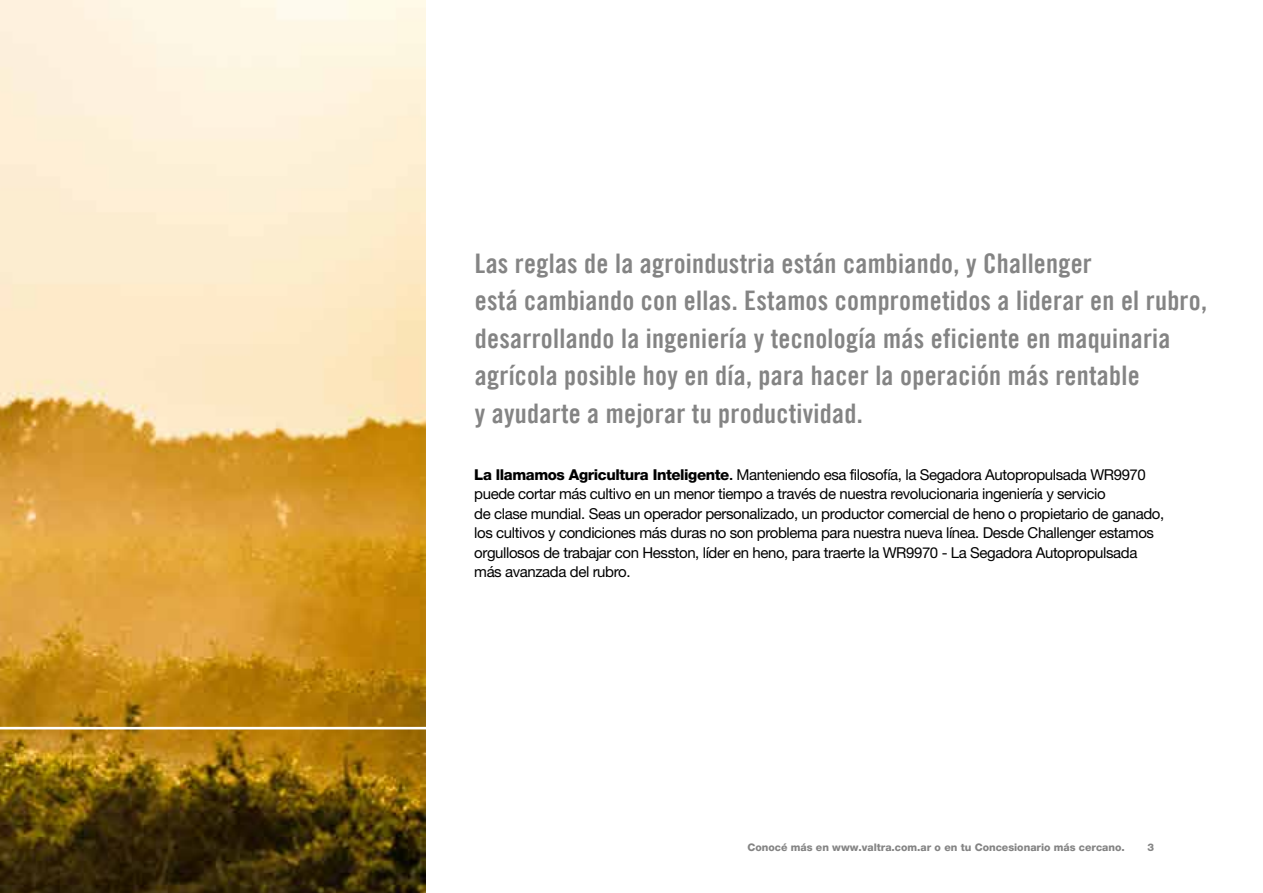
<style>
.page{position:relative;width:1263px;height:893px;background:#fff}
.page>*{position:absolute;margin:0;border:0;box-sizing:border-box;transform-origin:0 0}
.t1{font:27px/37.5px "Trade Gothic Bold Cond Twenty";letter-spacing:.01em;color:#848484}
.t2{font:15px/19.5px "Helvetica Neue LT 55 Rm";letter-spacing:-.025em;color:#000}
.t3{font:10.5px "Helvetica Neue LT 85 Hv";color:#848484}
.s1{font-family:"Helvetica Neue LT 85 Hv"}
.s2{font-family:"Helvetica Neue LT 65 Md"}
</style>
<div class="page">
<img style="left:0;top:0;width:425px;height:893px">
<hr style="left:0;top:727px;width:425px;height:2px;background:#fff">
<p class="t1" style="left:475px;top:244px;width:734px">Las reglas de la agroindustria están cambiando, y Challenger<br>está cambiando con ellas. Estamos comprometidos a liderar en el rubro, desarrollando la ingeniería y tecnología más eficiente en maquinaria agrícola posible hoy en día, para hacer la operación más rentable<br>y ayudarte a mejorar tu productividad.</p>
<p class="t2" style="left:474px;top:464px;width:691px"><span class="s1">La llamamos Agricultura Inteligente</span><span class="s2">.</span> Manteniendo esa filosofía, la Segadora Autopropulsada WR9970 puede cortar más cultivo en un menor tiempo a través de nuestra revolucionaria ingeniería y servicio<br>de clase mundial. Seas un operador personalizado, un productor comercial de heno o propietario de ganado, los cultivos y condiciones más duras no son problema para nuestra nueva línea. Desde Challenger estamos orgullosos de trabajar con Hesston, líder en heno, para traerte la WR9970 - La Segadora Autopropulsada más avanzada del rubro.</p>
<p class="t3" style="left:747px;top:840px;width:379px">Conocé más en www.valtra.com.ar o en tu Concesionario más cercano.</p>
<p class="t3" style="left:1147px;top:840px;width:8px">3</p>
</div>
